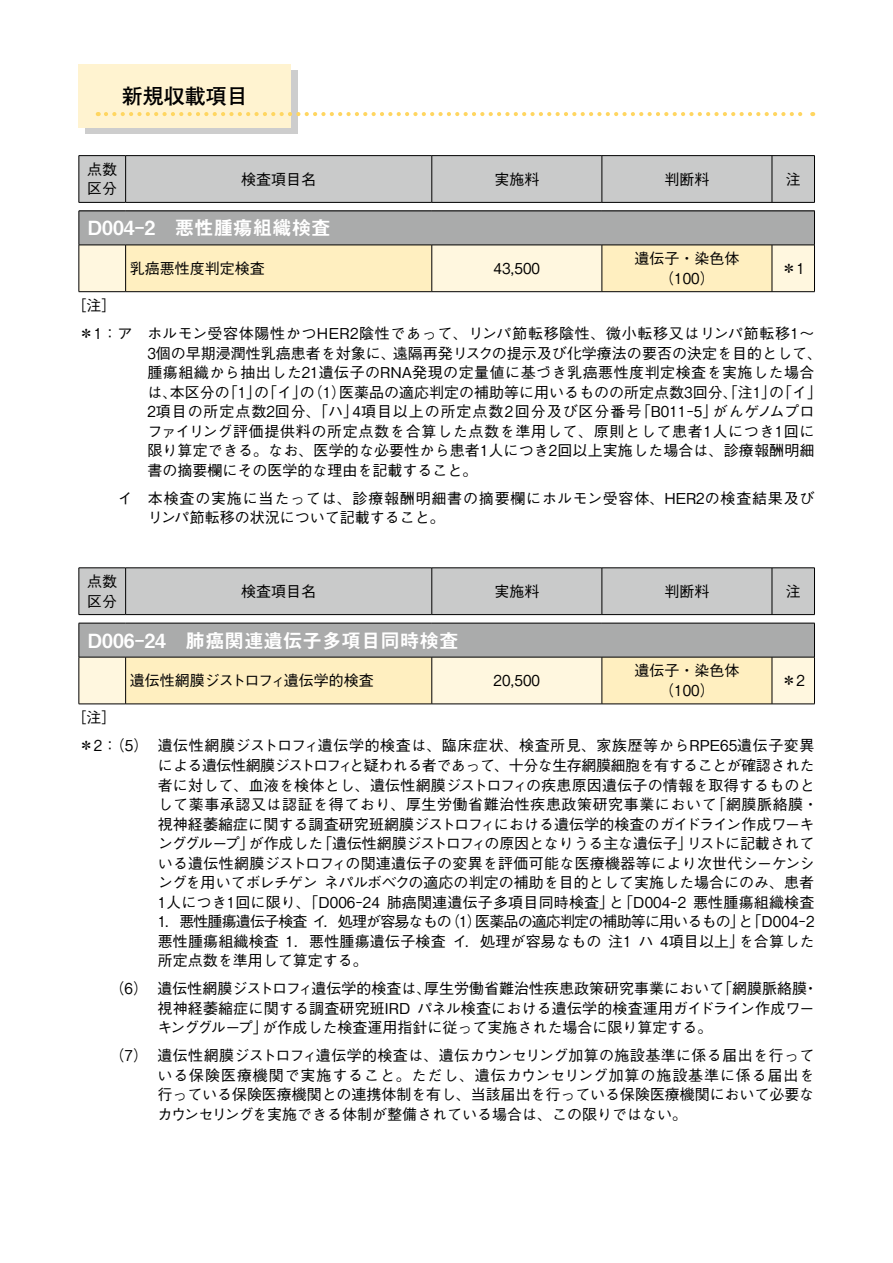
<style>
.page{position:relative;width:893px;height:1263px;background:#fff}
.page>*{position:absolute;margin:0;border:0;box-sizing:border-box;transform-origin:0 0}
.t1{font:700 21px "Futo Go B101 Pro";color:#000}
.t2{font:19.5px "Midashi Go Pro MB31";color:#fff}
.t3{font:500 15px/19.5px "Gothic BBB Pro";color:#000}
.t4{font:500 15px/19.5px "Gothic BBB Pro";color:#000;scale:.9 1}
.t5{font:500 15px/19.5px "Gothic BBB Pro";letter-spacing:.055em;color:#000}
.t6{font:500 15px/28px "Gothic BBB Pro";letter-spacing:.04em;color:#000}
.t7{font:500 15px/28px "Gothic BBB Pro";letter-spacing:.045em;color:#000}
</style>
<div class="page">
<div style="left:85px;top:70px;width:213px;height:64px;background:#cdcdcd"></div>
<div style="left:79px;top:64px;width:212px;height:64px;background:#fff3d0"></div>
<svg style="left:106px;top:112px;width:707px;height:4px"></svg>
<div style="left:80px;top:568px;width:734px;height:46px;background:#c9caca"></div>
<div style="left:79px;top:623px;width:735px;height:34px;background:#aaabab"></div>
<svg style="left:80px;top:658px;width:734px;height:46px;background:#faedc7"></svg>
<hr style="left:125px;top:568px;width:1px;height:46px;background:#000">
<hr style="left:432px;top:568px;width:1px;height:46px;background:#000">
<hr style="left:602px;top:568px;width:1px;height:46px;background:#000">
<hr style="left:772px;top:568px;width:1px;height:46px;background:#000">
<hr style="left:79px;top:657px;width:1px;height:47px;background:#000">
<hr style="left:125px;top:657px;width:1px;height:47px;background:#000">
<hr style="left:432px;top:657px;width:1px;height:47px;background:#000">
<hr style="left:602px;top:657px;width:1px;height:47px;background:#000">
<hr style="left:772px;top:657px;width:1px;height:47px;background:#000">
<hr style="left:814px;top:657px;width:1px;height:47px;background:#000">
<hr style="left:79px;top:567px;width:47px;height:1px;background:#000">
<hr style="left:79px;top:568px;width:1px;height:46px;background:#000">
<hr style="left:126px;top:567px;width:306px;height:1px;background:#000">
<hr style="left:432px;top:567px;width:170px;height:1px;background:#000">
<hr style="left:602px;top:567px;width:170px;height:1px;background:#000">
<hr style="left:772px;top:567px;width:43px;height:1px;background:#000">
<hr style="left:814px;top:568px;width:1px;height:46px;background:#000">
<hr style="left:79px;top:614px;width:47px;height:1px;background:#000">
<hr style="left:126px;top:614px;width:306px;height:1px;background:#000">
<hr style="left:432px;top:614px;width:170px;height:1px;background:#000">
<hr style="left:602px;top:614px;width:170px;height:1px;background:#000">
<hr style="left:772px;top:614px;width:43px;height:1px;background:#000">
<hr style="left:79px;top:623px;width:47px;height:1px;background:#000">
<hr style="left:79px;top:623px;width:1px;height:34px;background:#000">
<hr style="left:126px;top:623px;width:306px;height:1px;background:#000">
<hr style="left:432px;top:623px;width:170px;height:1px;background:#000">
<hr style="left:602px;top:623px;width:170px;height:1px;background:#000">
<hr style="left:772px;top:623px;width:43px;height:1px;background:#000">
<hr style="left:814px;top:623px;width:1px;height:34px;background:#000">
<hr style="left:79px;top:657px;width:47px;height:1px;background:#000">
<hr style="left:126px;top:657px;width:306px;height:1px;background:#000">
<hr style="left:432px;top:657px;width:170px;height:1px;background:#000">
<hr style="left:602px;top:657px;width:170px;height:1px;background:#000">
<hr style="left:772px;top:657px;width:43px;height:1px;background:#000">
<hr style="left:79px;top:704px;width:47px;height:1px;background:#000">
<hr style="left:126px;top:704px;width:306px;height:1px;background:#000">
<hr style="left:432px;top:704px;width:170px;height:1px;background:#000">
<hr style="left:602px;top:704px;width:170px;height:1px;background:#000">
<hr style="left:772px;top:704px;width:43px;height:1px;background:#000">
<div style="left:80px;top:156px;width:734px;height:46px;background:#c9caca"></div>
<div style="left:79px;top:211px;width:735px;height:34px;background:#aaabab"></div>
<svg style="left:80px;top:246px;width:734px;height:45px;background:#fef0ca"></svg>
<hr style="left:125px;top:156px;width:1px;height:46px;background:#000">
<hr style="left:432px;top:156px;width:1px;height:46px;background:#000">
<hr style="left:602px;top:156px;width:1px;height:46px;background:#000">
<hr style="left:772px;top:156px;width:1px;height:46px;background:#000">
<hr style="left:79px;top:245px;width:1px;height:46px;background:#000">
<hr style="left:125px;top:245px;width:1px;height:46px;background:#000">
<hr style="left:432px;top:245px;width:1px;height:46px;background:#000">
<hr style="left:602px;top:245px;width:1px;height:46px;background:#000">
<hr style="left:772px;top:245px;width:1px;height:46px;background:#000">
<hr style="left:814px;top:245px;width:1px;height:46px;background:#000">
<hr style="left:79px;top:155px;width:47px;height:1px;background:#000">
<hr style="left:79px;top:156px;width:1px;height:46px;background:#000">
<hr style="left:126px;top:155px;width:306px;height:1px;background:#000">
<hr style="left:432px;top:155px;width:170px;height:1px;background:#000">
<hr style="left:602px;top:155px;width:170px;height:1px;background:#000">
<hr style="left:772px;top:155px;width:43px;height:1px;background:#000">
<hr style="left:814px;top:156px;width:1px;height:46px;background:#000">
<hr style="left:79px;top:202px;width:47px;height:1px;background:#000">
<hr style="left:126px;top:202px;width:306px;height:1px;background:#000">
<hr style="left:432px;top:202px;width:170px;height:1px;background:#000">
<hr style="left:602px;top:202px;width:170px;height:1px;background:#000">
<hr style="left:772px;top:202px;width:43px;height:1px;background:#000">
<hr style="left:79px;top:211px;width:47px;height:1px;background:#000">
<hr style="left:79px;top:211px;width:1px;height:34px;background:#000">
<hr style="left:126px;top:211px;width:306px;height:1px;background:#000">
<hr style="left:432px;top:211px;width:170px;height:1px;background:#000">
<hr style="left:602px;top:211px;width:170px;height:1px;background:#000">
<hr style="left:772px;top:211px;width:43px;height:1px;background:#000">
<hr style="left:814px;top:211px;width:1px;height:34px;background:#000">
<hr style="left:79px;top:245px;width:47px;height:1px;background:#000">
<hr style="left:126px;top:245px;width:306px;height:1px;background:#000">
<hr style="left:432px;top:245px;width:170px;height:1px;background:#000">
<hr style="left:602px;top:245px;width:170px;height:1px;background:#000">
<hr style="left:772px;top:245px;width:43px;height:1px;background:#000">
<hr style="left:79px;top:291px;width:47px;height:1px;background:#000">
<hr style="left:126px;top:291px;width:306px;height:1px;background:#000">
<hr style="left:432px;top:291px;width:170px;height:1px;background:#000">
<hr style="left:602px;top:291px;width:170px;height:1px;background:#000">
<hr style="left:772px;top:291px;width:43px;height:1px;background:#000">
<h1 class="t1" style="left:122px;top:79px;width:127px">新規収載項目</h1>
<p class="t3" style="left:87px;top:158px;width:31px">点数区分</p>
<p class="t3" style="left:241px;top:167px;width:76px">検査項目名</p>
<p class="t3" style="left:494px;top:167px;width:46px">実施料</p>
<p class="t3" style="left:664px;top:167px;width:46px">判断料</p>
<p class="t3" style="left:786px;top:167px;width:16px">注</p>
<h2 class="t2" style="left:87px;top:212px;width:245px">D004-2　悪性腫瘍組織検査</h2>
<p class="t3" style="left:130px;top:257px;width:137px">乳癌悪性度判定検査</p>
<p class="t4" style="left:494px;top:257px;width:53px">43,500</p>
<p class="t3" style="left:634px;top:247px;width:106px;text-align:center">遺伝子・染色体（100）</p>
<p class="t3" style="left:781px;top:257px;width:25px">＊1</p>
<p class="t7" style="left:79px;top:290px;width:737px;text-indent:-8px">［注］<br>＊1：ア　 ホルモン受容体陽性かつHER2陰性であって、リンパ節転移陰性、微小転移又はリンパ節転移1～</p>
<p class="t4" style="left:147px;top:341px;width:751px">3個の早期浸潤性乳癌患者を対象に、遠隔再発リスクの提示及び化学療法の要否の決定を目的として、腫瘍組織から抽出した21遺伝子のRNA発現の定量値に基づき乳癌悪性度判定検査を実施した場合は、本区分の「1」の「イ」の（1）医薬品の適応判定の補助等に用いるものの所定点数3回分、「注1」の「イ」2項目の所定点数2回分、「ハ」4項目以上の所定点数2回分及び区分番号「B011－5」がんゲノムプロファイリング評価提供料の所定点数を合算した点数を準用して、原則として患者1人につき1回に限り算定できる。なお、医学的な必要性から患者1人につき2回以上実施した場合は、診療報酬明細書の摘要欄にその医学的な理由を記載すること。</p>
<p class="t5" style="left:148px;top:486px;width:668px;text-indent:-30px">イ　 本検査の実施に当たっては、診療報酬明細書の摘要欄にホルモン受容体、HER2の検査結果及びリンパ節転移の状況について記載すること。</p>
<p class="t3" style="left:87px;top:570px;width:31px">点数区分</p>
<p class="t3" style="left:241px;top:580px;width:76px">検査項目名</p>
<p class="t3" style="left:494px;top:580px;width:46px">実施料</p>
<p class="t3" style="left:664px;top:580px;width:46px">判断料</p>
<p class="t3" style="left:786px;top:580px;width:16px">注</p>
<h2 class="t2" style="left:87px;top:624px;width:373px">D006-24　肺癌関連遺伝子多項目同時検査</h2>
<p class="t3" style="left:130px;top:669px;width:245px">遺伝性網膜ジストロフィ遺伝学的検査</p>
<p class="t4" style="left:494px;top:669px;width:53px">20,500</p>
<p class="t3" style="left:634px;top:659px;width:106px;text-align:center">遺伝子・染色体（100）</p>
<p class="t3" style="left:781px;top:669px;width:25px">＊2</p>
<p class="t6" style="left:79px;top:702px;width:737px;text-indent:-8px">［注］<br>＊2：（5）　 遺伝性網膜ジストロフィ遺伝学的検査は、臨床症状、検査所見、家族歴等からRPE65遺伝子変異</p>
<p class="t3" style="left:158px;top:754px;width:662px">による遺伝性網膜ジストロフィと疑われる者であって、十分な生存網膜細胞を有することが確認された者に対して、血液を検体とし、遺伝性網膜ジストロフィの疾患原因遺伝子の情報を取得するものとして薬事承認又は認証を得ており、厚生労働省難治性疾患政策研究事業において「網膜脈絡膜・視神経萎縮症に関する調査研究班網膜ジストロフィにおける遺伝学的検査のガイドライン作成ワーキンググループ」が作成した｢遺伝性網膜ジストロフィの原因となりうる主な遺伝子｣リストに記載されている遺伝性網膜ジストロフィの関連遺伝子の変異を評価可能な医療機器等により次世代シーケンシングを用いてボレチゲン ネパルボベクの適応の判定の補助を目的として実施した場合にのみ、患者1人につき1回に限り、｢D006－24 肺癌関連遺伝子多項目同時検査｣と「D004－2 悪性腫瘍組織検査1．悪性腫瘍遺伝子検査 イ．処理が容易なもの（1）医薬品の適応判定の補助等に用いるもの｣と「D004－2悪性腫瘍組織検査 1．悪性腫瘍遺伝子検査 イ．処理が容易なもの 注1 ハ 4項目以上｣を合算した所定点数を準用して算定する。</p>
<p class="t3" style="left:157px;top:977px;width:662px;text-indent:-48px">（6）　 遺伝性網膜ジストロフィ遺伝学的検査は、厚生労働省難治性疾患政策研究事業において「網膜脈絡膜・視神経萎縮症に関する調査研究班IRD パネル検査における遺伝学的検査運用ガイドライン作成ワーキンググループ」が作成した検査運用指針に従って実施された場合に限り算定する。</p>
<p class="t3" style="left:157px;top:1044px;width:658px;text-align:justify;text-indent:-48px">（7）　 遺伝性網膜ジストロフィ遺伝学的検査は、遺伝カウンセリング加算の施設基準に係る届出を行っている保険医療機関で実施すること。ただし、遺伝カウンセリング加算の施設基準に係る届出を行っている保険医療機関との連携体制を有し、当該届出を行っている保険医療機関において必要なカウンセリングを実施できる体制が整備されている場合は、この限りではない。</p>
</div>
